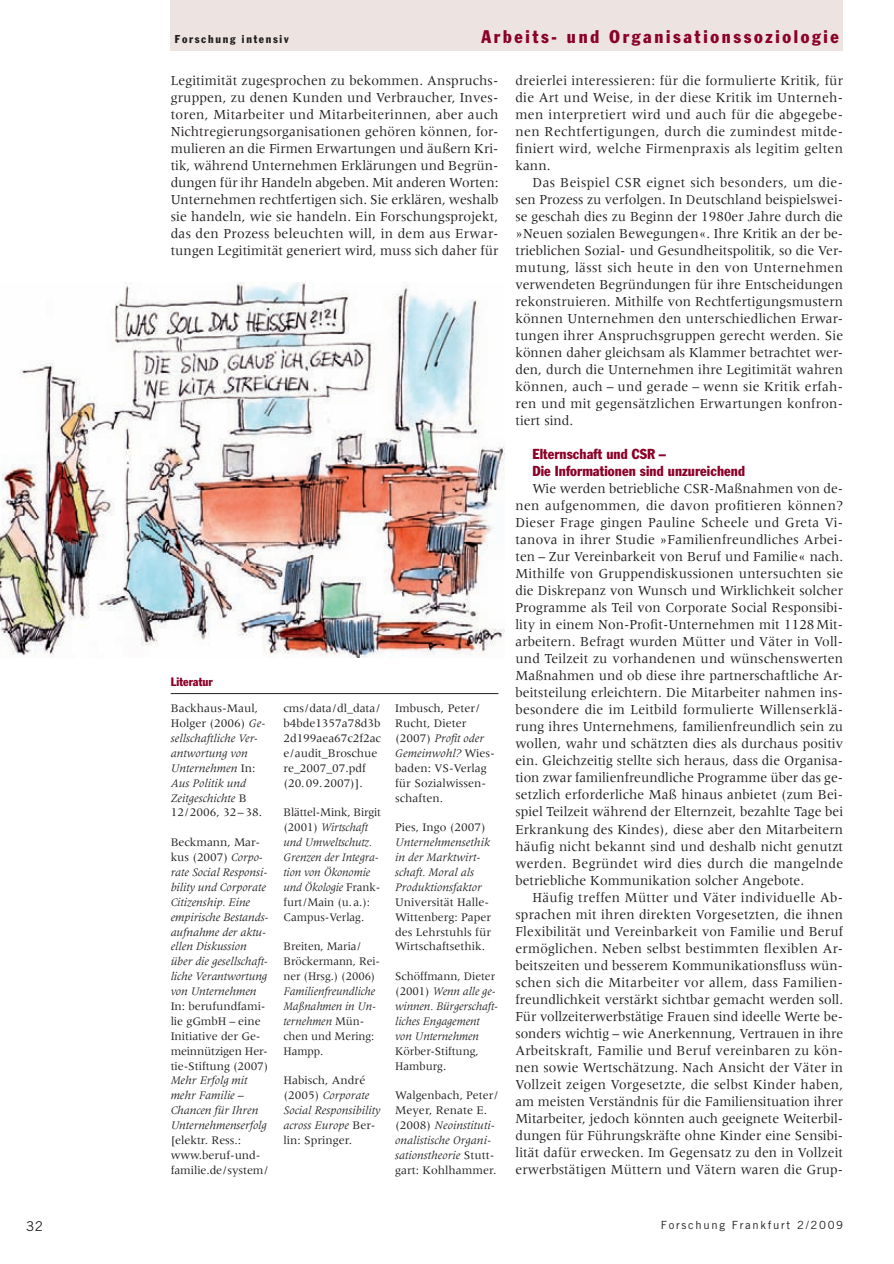
<style>
.page{position:relative;width:894px;height:1264px;background:#fff}
.page>*{position:absolute;margin:0;border:0;box-sizing:border-box;transform-origin:0 0}
.t1{font:condensed 18px "Franklin Gothic";letter-spacing:.15em;color:#8b0128}
.t2{font:14.25px/17px "Meridien";letter-spacing:.01em;color:#231f20;text-align:justify;scale:.96 1}
.t3{font:14.25px/17px "Meridien";letter-spacing:.01em;color:#231f20;text-align:justify;scale:.95 1}
.t4{font:condensed 14.25px/17px "Franklin Gothic";letter-spacing:.005em;color:#8b0128}
.t5{font:13.5px "Trade Gothic";color:#231f20}
.t6{font:italic 12px/14.9px "Meridien";letter-spacing:-.005em;color:#231f20}
.t7{font:12px/14.9px "Meridien";letter-spacing:-.005em;color:#231f20}
.t8{font:italic 12px/14.9px "Meridien";letter-spacing:-.005em;color:#231f20;scale:.96 1}
.t9{font:12px/14.9px "Meridien";letter-spacing:-.005em;color:#231f20;scale:.96 1}
.t10{font:condensed 12px "Franklin Gothic";color:#8b0128}
.t11{font:11.25px "Trade Gothic";letter-spacing:.15em;color:#231f20}
.t12{font:condensed 11.25px "Franklin Gothic";letter-spacing:.15em;color:#231f20}
.s1{font-style:italic}
.s2{font-style:normal}
</style>
<div class="page">
<div style="left:171px;top:0;width:671px;height:51px;background:#ede3e1"></div>
<img style="left:0;top:283px;width:504px;height:374px">
<hr style="left:171px;top:693px;width:327px;height:1px;background:#231f20">
<p class="t12" style="left:175px;top:35px;width:115px">Forschung intensiv</p>
<p class="t1" style="left:481px;top:30px;width:359px">Arbeits- und Organisationssoziologie</p>
<p class="t2" style="left:515px;top:73px;width:343px">dreierlei interessieren: für die formulierte Kritik, für die Art und Weise, in der diese Kritik im Unterneh&shy;men interpretiert wird und auch für die abgegebe&shy;nen Rechtfertigungen, durch die zumindest mitde&shy;finiert wird, welche Firmenpraxis als legitim gelten kann.</p>
<p class="t2" style="left:515px;top:175px;width:343px;text-indent:17px">Das Beispiel CSR eignet sich besonders, um die&shy;sen Prozess zu verfolgen. In Deutschland beispielswei&shy;se geschah dies zu Beginn der 1980er Jahre durch die »Neuen sozialen Bewegungen«. Ihre Kritik an der be&shy;trieblichen Sozial- und Gesundheitspolitik, so die Ver&shy;mutung, lässt sich heute in den von Unternehmen verwendeten Begründungen für ihre Entscheidungen rekonstruieren. Mithilfe von Rechtfertigungsmustern können Unternehmen den unterschiedlichen Erwar&shy;tungen ihrer Anspruchsgruppen gerecht werden. Sie können daher gleichsam als Klammer betrachtet wer&shy;den, durch die Unternehmen ihre Legitimität wahren können, auch – und gerade – wenn sie Kritik erfah&shy;ren und mit gegensätzlichen Erwartungen konfron&shy;tiert sind.</p>
<p class="t4" style="left:532px;top:447px;width:214px">Elternschaft und CSR –<br>Die Informationen sind unzureichend</p>
<p class="t2" style="left:515px;top:481px;width:343px;text-indent:17px">Wie werden betriebliche CSR-Maßnahmen von de&shy;nen aufgenommen, die davon profitieren können?<br>Dieser Frage gingen Pauline Scheele und Greta Vi&shy;tanova in ihrer Studie »Familienfreundliches Arbei&shy;ten – Zur Vereinbarkeit von Beruf und Familie« nach.<br>Mithilfe von Gruppendiskussionen untersuchten sie die Diskrepanz von Wunsch und Wirklichkeit solcher Programme als Teil von Corporate Social Responsibi&shy;lity in einem Non-Profit-Unternehmen mit 1128 Mit&shy;arbeitern. Befragt wurden Mütter und Väter in Voll&shy;und Teilzeit zu vorhandenen und wünschenswerten Maßnahmen und ob diese ihre partnerschaftliche Ar&shy;beitsteilung erleichtern. Die Mitarbeiter nahmen ins&shy;besondere die im Leitbild formulierte Willenserklä&shy;rung ihres Unternehmens, familienfreundlich sein zu wollen, wahr und schätzten dies als durchaus positiv ein. Gleichzeitig stellte sich heraus, dass die Organisa&shy;tion zwar familienfreundliche Programme über das ge&shy;setzlich erforderliche Maß hinaus anbietet (zum Bei&shy;spiel Teilzeit während der Elternzeit, bezahlte Tage bei Erkrankung des Kindes), diese aber den Mitarbeitern häufig nicht bekannt sind und deshalb nicht genutzt werden. Begründet wird dies durch die mangelnde betriebliche Kommunikation solcher Angebote.</p>
<p class="t3" style="left:515px;top:889px;width:346px;text-indent:17px">Häufig treffen Mütter und Väter individuelle Ab&shy;sprachen mit ihren direkten Vorgesetzten, die ihnen Flexibilität und Vereinbarkeit von Familie und Beruf ermöglichen. Neben selbst bestimmten flexiblen Ar&shy;beitszeiten und besserem Kommunikationsfluss wün&shy;schen sich die Mitarbeiter vor allem, dass Familien&shy;freundlichkeit verstärkt sichtbar gemacht werden soll.<br>Für vollzeiterwerbstätige Frauen sind ideelle Werte be&shy;sonders wichtig – wie Anerkennung, Vertrauen in ihre Arbeitskraft, Familie und Beruf vereinbaren zu kön&shy;nen sowie Wertschätzung. Nach Ansicht der Väter in Vollzeit zeigen Vorgesetzte, die selbst Kinder haben, am meisten Verständnis für die Familiensituation ihrer Mitarbeiter, jedoch könnten auch geeignete Weiterbil&shy;dungen für Führungskräfte ohne Kinder eine Sensibi&shy;lität dafür erwecken. Im Gegensatz zu den in Vollzeit erwerbstätigen Müttern und Vätern waren die Grup-</p>
<p class="t2" style="left:171px;top:73px;width:343px">Legitimität zugesprochen zu bekommen. Anspruchs&shy;gruppen, zu denen Kunden und Verbraucher, Inves&shy;toren, Mitarbeiter und Mitarbeiterinnen, aber auch Nichtregierungsorganisationen gehören können, for&shy;mulieren an die Firmen Erwartungen und äußern Kri&shy;tik, während Unternehmen Erklärungen und Begrün&shy;dungen für ihr Handeln abgeben. Mit anderen Worten:<br>Unternehmen rechtfertigen sich. Sie erklären, weshalb sie handeln, wie sie handeln. Ein Forschungsprojekt, das den Prozess beleuchten will, in dem aus Erwar&shy;tungen Legitimität generiert wird, muss sich daher für</p>
<p class="t10" style="left:171px;top:677px;width:43px">Literatur</p>
<p class="t7" style="left:395px;top:702px;width:101px">Imbusch, Peter /<br>Rucht, Dieter (2007) <span class="s1">Profit oder<br>Gemeinwohl?</span> Wies&shy;baden: VS-Verlag für Sozialwissen&shy;schaften.</p>
<p class="t7" style="left:395px;top:821px;width:92px">Pies, Ingo (2007)</p>
<p class="t6" style="left:395px;top:835px;width:96px">Unternehmensethik in der Marktwirt&shy;schaft. Moral als<br>Produktionsfaktor</p>
<p class="t7" style="left:395px;top:895px;width:98px">Universität Halle-<br>Wittenberg: Paper des Lehrstuhls für<br>Wirtschaftsethik.</p>
<p class="t6" style="left:395px;top:969px;width:104px"><span class="s2">Schöffmann, Dieter (2001)</span> Wenn alle ge&shy;winnen. Bürger schaft&shy;liches Engagement von Unternehmen</p>
<p class="t7" style="left:395px;top:1044px;width:85px">Körber-Stiftung,<br>Hamburg.</p>
<p class="t7" style="left:395px;top:1088px;width:105px">Walgenbach, Peter /<br>Meyer, Renate E. (2008) <span class="s1">Neoinstituti&shy;onalistische Organi&shy;sationstheorie</span> Stutt&shy;gart: Kohlhammer.</p>
<p class="t7" style="left:283px;top:702px;width:99px">cms / data / dl_data / b4bde1357a78d3b<br>2d199aea67c2f2ac e / audit_Bro schue re_2007_07.pdf (20. 09. 2007)].</p>
<p class="t6" style="left:283px;top:806px;width:99px"><span class="s2">Blättel-Mink, Birgit (2001)</span> Wirtschaft und Umweltschutz.<br>Grenzen der Integra&shy;tion von Ökonomie und Ökologie <span class="s2">Frank&shy;furt / Main (u. a.):<br>Campus-Verlag.</span></p>
<p class="t9" style="left:283px;top:940px;width:102px">Breiten, Maria /<br>Bröckermann, Rei&shy;ner (Hrsg.) (2006)</p>
<p class="t8" style="left:283px;top:984px;width:98px">Familienfreundliche<br>Maßnahmen in Un&shy;ternehmen <span class="s2">Mün&shy;chen und Mering:<br>Hampp.</span></p>
<p class="t6" style="left:283px;top:1074px;width:99px"><span class="s2">Habisch, André (2005)</span> Corporate<br>Social Responsibility across Europe <span class="s2">Ber&shy;lin: Springer.</span></p>
<p class="t6" style="left:171px;top:702px;width:96px"><span class="s2">Backhaus-Maul,<br>Holger (2006)</span> Ge&shy;sellschaftliche Ver&shy;antwortung von<br>Unternehmen <span class="s2">In:<br></span>Aus Politik und<br>Zeitgeschichte <span class="s2">B<br>12 / 2006, 32 – 38.</span></p>
<p class="t6" style="left:171px;top:835px;width:99px"><span class="s2">Beckmann, Mar&shy;kus (2007)</span> Corpo&shy;rate Social Responsi&shy;bility und Corporate<br>Citizenship. Eine empirische Bestands&shy;aufnahme der aktu&shy;ellen Diskus sion über die gesellschaft&shy;liche Verantwortung von Unternehmen</p>
<p class="t7" style="left:171px;top:999px;width:99px">In: berufundfami&shy;lie gGmbH – eine<br>Ini tiative der Ge&shy;meinnützigen Her&shy;tie-Stiftung (2007)</p>
<p class="t6" style="left:171px;top:1074px;width:98px">Mehr Erfolg mit mehr Familie <span class="s2">–<br></span>Chancen für Ihren<br>Unternehmenserfolg</p>
<p class="t7" style="left:171px;top:1133px;width:99px">[elektr. Ress.: www.beruf-und&shy;familie.de / system /</p>
<p class="t5" style="left:26px;top:1221px;width:18px">32</p>
<p class="t11" style="left:660px;top:1220px;width:184px">Forschung Frankfurt 2/2009</p>
</div>
